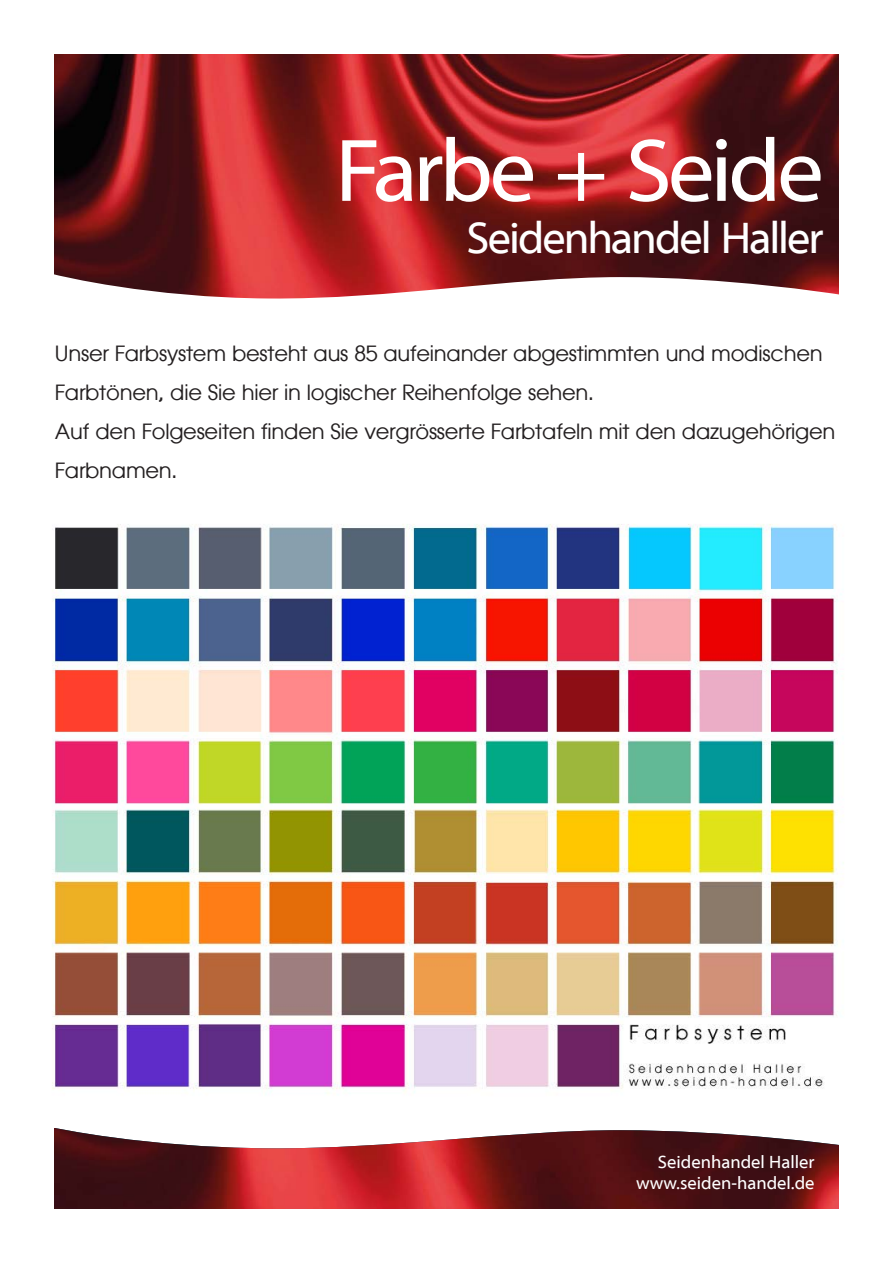
<style>
.page{position:relative;width:893px;height:1263px;background:#fff}
.page>*{position:absolute;margin:0;border:0;box-sizing:border-box;transform-origin:0 0}
.t1{font:89.85px "Myriad Web Pro";letter-spacing:-.045em;color:#fff}
.t2{font:44.85px "Myriad Web Pro";letter-spacing:-.045em;color:#fff}
.Headline_level_2{font:21px/39px "Atlanta";letter-spacing:-.01em;color:#231f20}
.t3{font:18px/21px "Myriad Web Pro";color:#fff;text-align:right}
</style>
<div class="page">
<img style="left:54px;top:54px;width:785px;height:245px">
<img style="left:54px;top:1128px;width:785px;height:81px">
<img style="left:52px;top:524px;width:792px;height:570px">
<h1 class="t1" style="left:335px;top:122px;width:490px">Farbe + Seide</h1>
<h2 class="t2" style="left:467px;top:213px;width:359px">Seidenhandel Haller</h2>
<p class="Headline_level_2" style="left:55px;top:333px;width:782px">Unser Farbsystem besteht aus 85 aufeinander abgestimmten und modischen Farbtönen, die Sie hier in logischer Reihenfolge sehen.<br>Auf den Folgeseiten finden Sie vergrösserte Farbtafeln mit den dazugehörigen Farbnamen.</p>
<p class="t3" style="left:636px;top:1151px;width:180px">Seidenhandel Haller www.seiden-handel.de</p>
</div>
